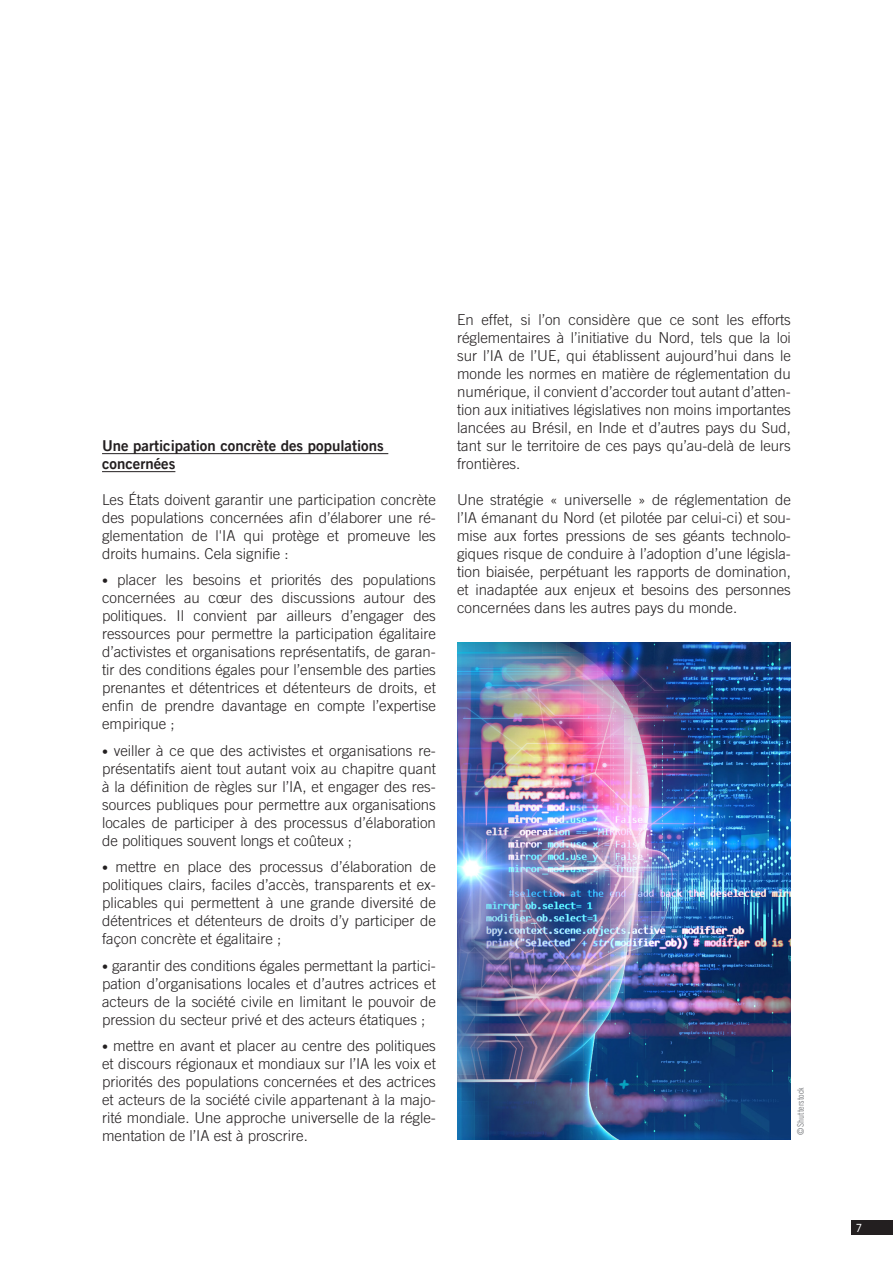
<style>
.page{position:relative;width:893px;height:1263px;background:#fff}
.page>*{position:absolute;margin:0;border:0;box-sizing:border-box;transform-origin:0 0}
.t1{font:300 15px/18px "Amnesty Trade Gothic";color:#231f20;text-align:justify}
.t2{font:15px/18px "Amnesty Trade Gothic Bd 2";color:#231f20}
.t3{font:11.85px "Andale Mono";color:#fff}
.t4{font:9px "Amnesty Trade Gothic Cn 18";color:#808285}
.s1{font-size:12px}
</style>
<div class="page">
<div style="left:851px;top:1220px;width:42px;height:14px;background:#231f20"></div>
<hr style="left:102px;top:453px;width:286px;height:1px;background:#231f20">
<hr style="left:102px;top:471px;width:73px;height:1px;background:#231f20">
<img style="left:457px;top:642px;width:334px;height:498px">
<p class="t2" style="left:102px;top:436px;width:283px">Une participation concrète des populations concernées</p>
<p class="t1" style="left:102px;top:490px;width:335px">Les États doivent garantir une participation concrète des populations concernées afin d’élaborer une ré&shy;glementation de l'IA qui protège et promeuve les droits humains. Cela signifie :</p>
<p class="t1" style="left:102px;top:571px;width:335px"><span class="s1">•</span> placer les besoins et priorités des populations concernées au cœur des discussions autour des politiques. Il convient par ailleurs d’engager des ressources pour permettre la participation égalitaire d’activistes et organisations représentatifs, de garan&shy;tir des conditions égales pour l’ensemble des parties prenantes et détentrices et détenteurs de droits, et enfin de prendre davantage en compte l’expertise empirique ;</p>
<p class="t1" style="left:102px;top:741px;width:335px"><span class="s1">•</span> veiller à ce que des activistes et organisations re&shy;présentatifs aient tout autant voix au chapitre quant à la définition de règles sur l’IA, et engager des res&shy;sources publiques pour permettre aux organisations locales de participer à des processus d’élaboration de politiques souvent longs et coûteux ;</p>
<p class="t1" style="left:102px;top:858px;width:335px"><span class="s1">•</span> mettre en place des processus d’élaboration de politiques clairs, faciles d’accès, transparents et ex&shy;plicables qui permettent à une grande diversité de détentrices et détenteurs de droits d’y participer de façon concrète et égalitaire ;</p>
<p class="t1" style="left:102px;top:956px;width:335px"><span class="s1">•</span> garantir des conditions égales permettant la partici&shy;pation d’organisations locales et d’autres actrices et acteurs de la société civile en limitant le pouvoir de pression du secteur privé et des acteurs étatiques ;</p>
<p class="t1" style="left:102px;top:1037px;width:335px"><span class="s1">•</span> mettre en avant et placer au centre des politiques et discours régionaux et mondiaux sur l’IA les voix et priorités des populations concernées et des actrices et acteurs de la société civile appartenant à la majo&shy;rité mondiale. Une approche universelle de la régle&shy;mentation de l’IA est à proscrire.</p>
<p class="t1" style="left:457px;top:311px;width:335px">En effet, si l’on considère que ce sont les efforts réglementaires à l’initiative du Nord, tels que la loi sur l’IA de l’UE, qui établissent aujourd’hui dans le monde les normes en matière de réglementation du numérique, il convient d’accorder tout autant d’atten&shy;tion aux initiatives législatives non moins importantes lancées au Brésil, en Inde et d’autres pays du Sud, tant sur le territoire de ces pays qu’au-delà de leurs frontières.</p>
<p class="t1" style="left:457px;top:491px;width:335px">Une stratégie « universelle » de réglementation de l’IA émanant du Nord (et pilotée par celui-ci) et sou&shy;mise aux fortes pressions de ses géants technolo&shy;giques risque de conduire à l’adoption d’une législa&shy;tion biaisée, perpétuant les rapports de domination, et inadaptée aux enjeux et besoins des personnes concernées dans les autres pays du monde.</p>
<p class="t4" style="left:795px;top:1135px;width:49px;rotate:-90deg">©Shutterstock</p>
<p class="t3" style="left:855px;top:1220px;width:9px">7</p>
</div>
